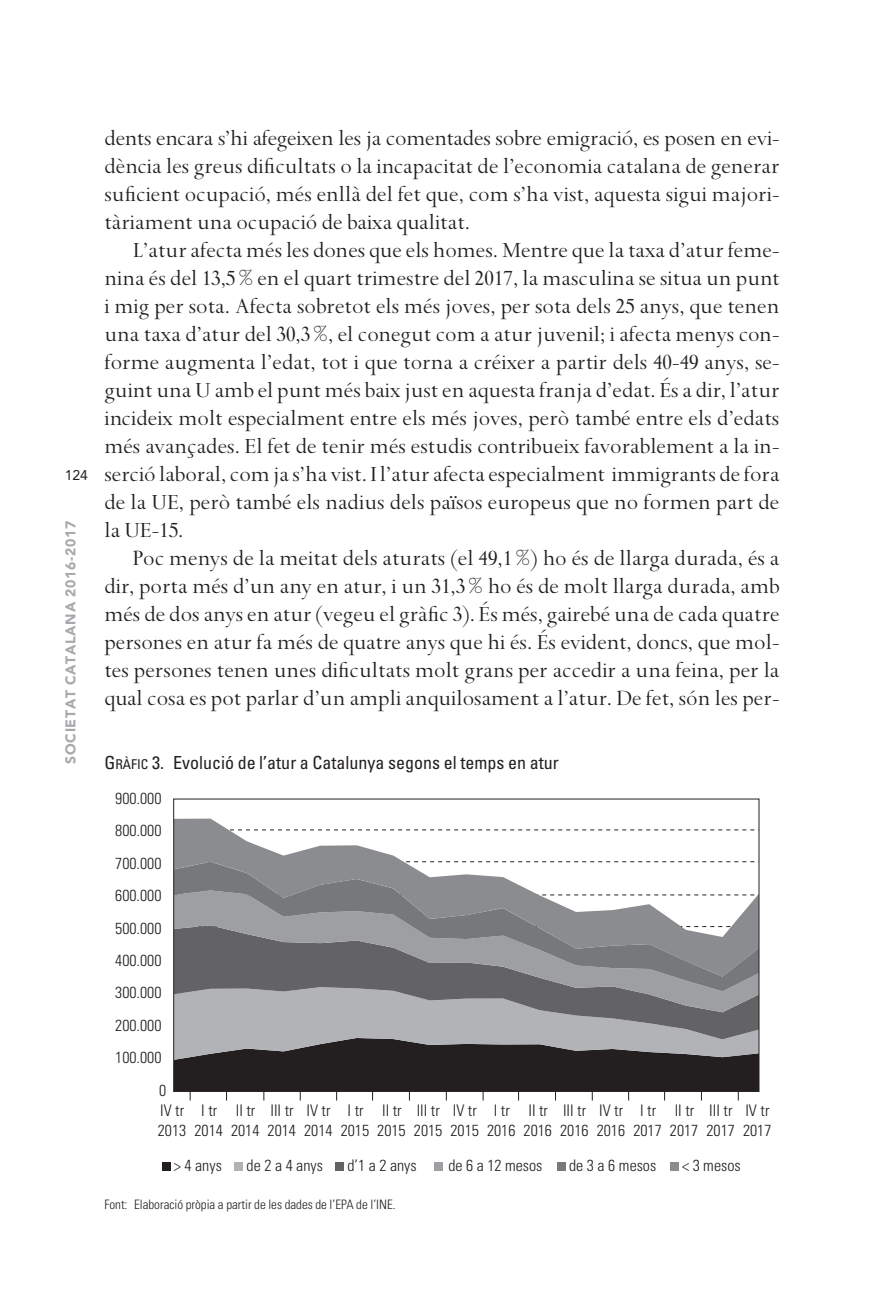
<style>
.page{position:relative;width:884px;height:1309px;background:#fff}
.page>*{position:absolute;margin:0;border:0;box-sizing:border-box;transform-origin:0 0}
.t1{font:24px/28px "Spectrum";color:#231f20;text-align:justify}
._10_TIT__TABLA_GRAFI{font:condensed 18px "Univers";color:#231f20}
.t2{font:300 condensed 16px/19.2px "Univers LT Std";color:#231f20}
.t3{font:900 14px "Avenir";letter-spacing:.05em;color:#a8a9ad}
.t4{font:14px "Avenir";color:#231f20}
._13_pie_tabla_Fuente{font:300 condensed 13px "Univers";color:#231f20}
.s1{font-style:inherit}
.s2{font-size:13.6px}
.s3{font-family:"Univers LT Std"}
</style>
<div class="page">
<svg style="left:175px;top:976px;width:582px;height:11px;background:#747477"></svg>
<svg style="left:175px;top:818px;width:582px;height:158px"></svg>
<div style="left:162px;top:1162px;width:8px;height:8px;background:#231f20"></div>
<div style="left:234px;top:1162px;width:9px;height:8px;background:#b2b3b7"></div>
<div style="left:335px;top:1162px;width:8px;height:8px;background:#636366"></div>
<div style="left:434px;top:1162px;width:9px;height:8px;background:#9d9fa2"></div>
<div style="left:556px;top:1162px;width:9px;height:8px;background:#76787b"></div>
<div style="left:669px;top:1162px;width:9px;height:8px;background:#8a8c8f"></div>
<svg style="left:174px;top:987px;width:584px;height:113px;background:#757476"></svg>
<p class="t4" style="left:65px;top:467px;width:25px">124</p>
<p class="t3" style="left:62px;top:764px;width:244px;rotate:-90deg">SOCIETAT CATALANA 2016-2017</p>
<p class="t1" style="left:104px;top:124px;width:676px">dents encara s’hi afegeixen les ja comentades sobre emigració, es posen en evi&shy;dència les greus dificultats o la incapacitat de l’economia catalana de generar suficient ocupació, més enllà del fet que, com s’ha vist, aquesta sigui majori&shy;tàriament una ocupació de baixa qualitat.</p>
<p class="t1" style="left:104px;top:236px;width:676px;text-indent:28px">L’atur afecta més les dones que els homes. Mentre que la taxa d’atur feme&shy;nina és del 13,5% en el quart trimestre del 2017, la masculina se situa un punt i mig per sota. Afecta sobretot els més joves, per sota dels 25 anys, que tenen una taxa d’atur del 30,3%, el conegut com a atur juvenil; i afecta menys con&shy;forme augmenta l’edat, tot i que torna a créixer a partir dels 40-49 anys, se&shy;guint una U amb el punt més baix just en aquesta franja d’edat. És a dir, l’atur incideix molt especialment entre els més joves, però també entre els d’edats més avançades. El fet de tenir més estudis contribueix favorablement a la in&shy;serció laboral, com ja s’ha vist. I l’atur afecta especialment immigrants de fora de la UE, però també els nadius dels països europeus que no formen part de la UE-15.</p>
<p class="t1" style="left:104px;top:544px;width:676px;text-indent:28px">Poc menys de la meitat dels aturats (el 49,1%) ho és de llarga durada, és a dir, porta més d’un any en atur, i un 31,3% ho és de molt llarga durada, amb més de dos anys en atur (vegeu el gràfic 3). És més, gairebé una de cada quatre persones en atur fa més de quatre anys que hi és. És evident, doncs, que mol&shy;tes persones tenen unes dificultats molt grans per accedir a una feina, per la qual cosa es pot parlar d’un ampli anquilosament a l’atur. De fet, són les per-</p>
<p class="_10_TIT__TABLA_GRAFI" style="left:104px;top:751px;width:455px"><span class="s1">G</span><span class="s2">ràfic</span> 3. Evolució de l’atur a Catalunya segons el temps en atur</p>
<p class="t2" style="left:115px;top:788px;width:48px">900.000</p>
<p class="t2" style="left:115px;top:821px;width:48px">800.000</p>
<p class="t2" style="left:115px;top:853px;width:48px">700.000</p>
<p class="t2" style="left:115px;top:886px;width:48px">600.000</p>
<p class="t2" style="left:115px;top:918px;width:48px">500.000</p>
<p class="t2" style="left:115px;top:950px;width:48px">400.000</p>
<p class="t2" style="left:115px;top:983px;width:48px">300.000</p>
<p class="t2" style="left:115px;top:1015px;width:48px">200.000</p>
<p class="t2" style="left:115px;top:1048px;width:48px">100.000</p>
<p class="t2" style="left:159px;top:1080px;width:9px">0</p>
<p class="t2" style="left:158px;top:1101px;width:30px">IV tr<br>2013</p>
<p class="t2" style="left:194px;top:1101px;width:30px;text-align:center">I tr<br>2014</p>
<p class="t2" style="left:231px;top:1101px;width:30px;text-align:center">II tr<br>2014</p>
<p class="t2" style="left:267px;top:1101px;width:30px">III tr<br>2014</p>
<p class="t2" style="left:304px;top:1101px;width:30px">IV tr<br>2014</p>
<p class="t2" style="left:341px;top:1101px;width:30px;text-align:center">I tr<br>2015</p>
<p class="t2" style="left:377px;top:1101px;width:30px;text-align:center">II tr<br>2015</p>
<p class="t2" style="left:414px;top:1101px;width:30px">III tr<br>2015</p>
<p class="t2" style="left:450px;top:1101px;width:30px">IV tr<br>2015</p>
<p class="t2" style="left:487px;top:1101px;width:30px;text-align:center">I tr<br>2016</p>
<p class="t2" style="left:523px;top:1101px;width:30px;text-align:center">II tr<br>2016</p>
<p class="t2" style="left:560px;top:1101px;width:30px">III tr<br>2016</p>
<p class="t2" style="left:596px;top:1101px;width:30px">IV tr<br>2016</p>
<p class="t2" style="left:633px;top:1101px;width:30px;text-align:center">I tr<br>2017</p>
<p class="t2" style="left:669px;top:1101px;width:30px;text-align:center">II tr<br>2017</p>
<p class="t2" style="left:706px;top:1101px;width:30px">III tr<br>2017</p>
<p class="t2" style="left:743px;top:1101px;width:30px">IV tr<br>2017</p>
<p class="t2" style="left:174px;top:1155px;width:50px">&gt; 4 anys</p>
<p class="t2" style="left:246px;top:1155px;width:78px">de 2 a 4 anys</p>
<p class="t2" style="left:347px;top:1155px;width:71px">d’1 a 2 anys</p>
<p class="t2" style="left:448px;top:1155px;width:96px">de 6 a 12 mesos</p>
<p class="t2" style="left:569px;top:1155px;width:89px">de 3 a 6 mesos</p>
<p class="t2" style="left:682px;top:1155px;width:60px">&lt; 3 mesos</p>
<p class="_13_pie_tabla_Fuente" style="left:104px;top:1196px;width:293px"><span class="s3">F</span><span class="s3">ont</span><span class="s3">:</span> Elaboració pròpia a partir de les dades de l’EPA de l’INE.</p>
</div>
